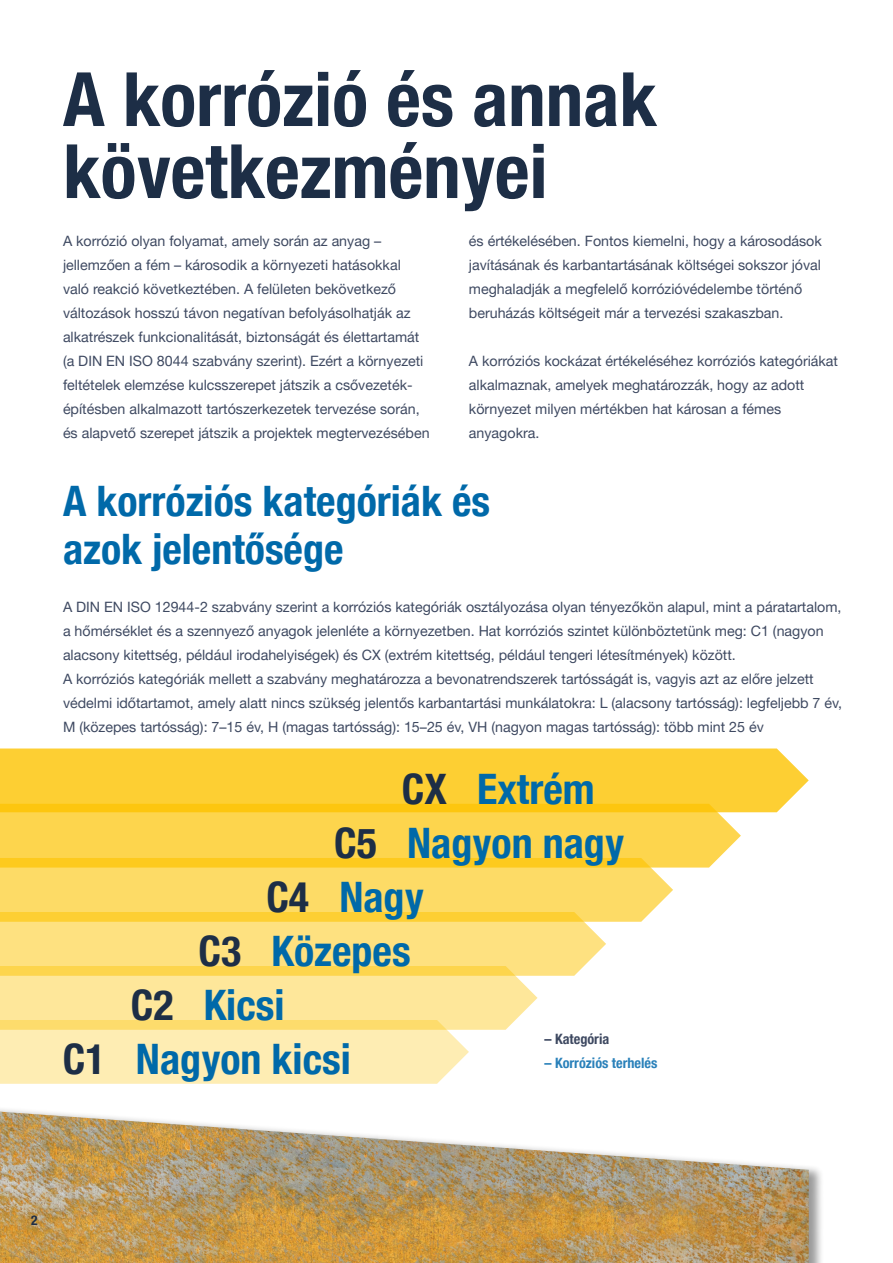
<style>
.page{position:relative;width:893px;height:1263px;background:#fff}
.page>*{position:absolute;margin:0;border:0;box-sizing:border-box;transform-origin:0 0}
.t1{font:700 condensed 75px/72px "Helvetica Neue LT Pro";color:#1d2e46}
.t2{font:700 condensed 42px/48px "Helvetica Neue LT Pro";color:#0069a9}
.t3{font:14.25px/24px "Helvetica Neue LT Pro";color:#3e4961}
.t4{font:700 condensed 14.25px "Helvetica Neue LT Pro";color:#2a81ba}
.t5{font:700 condensed 14.25px "Helvetica Neue LT Pro";color:#3e4961}
.t6{font:700 condensed 13.5px "Helvetica Neue LT Pro";color:#1d2e46}
.s1{color:#1d2e46}
</style>
<div class="page">
<div style="left:0;top:748px;width:809px;height:64px;background:#fdcf33"></div>
<svg style="left:0;top:804px;width:741px;height:63px;background:#fdd346"></svg>
<svg style="left:0;top:858px;width:673px;height:226px"></svg>
<div style="left:0;top:1105px;width:825px;height:158px;background:#000;opacity:.4"></div>
<img style="left:0;top:1112px;width:809px;height:151px">
<h1 class="t1" style="left:63px;top:64px;width:595px">A korrózió és annak következményei</h1>
<p class="t3" style="left:63px;top:229px;width:368px">A korrózió olyan folyamat, amely során az anyag – jellemzően a fém – károsodik a környezeti hatásokkal való reakció következtében. A felületen bekövetkező változások hosszú távon negatívan befolyásolhatják az alkatrészek funkcionalitását, biztonságát és élettartamát (a DIN EN ISO 8044 szabvány szerint). Ezért a környezeti feltételek elemzése kulcsszerepet játszik a csővezeték&shy;építésben alkalmazott tartószerkezetek tervezése során, és alapvető szerepet játszik a projektek megtervezésében</p>
<p class="t3" style="left:469px;top:229px;width:354px">és értékelésében. Fontos kiemelni, hogy a károsodások javításának és karbantartásának költségei sokszor jóval meghaladják a megfelelő korrózióvédelembe történő beruházás költségeit már a tervezési szakaszban.</p>
<p class="t3" style="left:469px;top:349px;width:371px">A korróziós kockázat értékeléséhez korróziós kategóriákat alkalmaznak, amelyek meghatározzák, hogy az adott környezet milyen mértékben hat károsan a fémes anyagokra.</p>
<h2 class="t2" style="left:63px;top:477px;width:429px">A korróziós kategóriák és azok jelentősége</h2>
<p class="t3" style="left:63px;top:595px;width:781px">A DIN EN ISO 12944-2 szabvány szerint a korróziós kategóriák osztályozása olyan tényezőkön alapul, mint a páratartalom, a hőmérséklet és a szennyező anyagok jelenléte a környezetben. Hat korróziós szintet különböztetünk meg: C1 (nagyon alacsony kitettség, például irodahelyiségek) és CX (extrém kitettség, például tengeri létesítmények) között.<br>A korróziós kategóriák mellett a szabvány meghatározza a bevonatrendszerek tartósságát is, vagyis azt az előre jelzett védelmi időtartamot, amely alatt nincs szükség jelentős karbantartási munkálatokra: L (alacsony tartósság): legfeljebb 7 év, M (közepes tartósság): 7–15 év, H (magas tartósság): 15–25 év, VH (nagyon magas tartósság): több mint 25 év</p>
<h2 class="t2" style="left:402px;top:765px;width:194px"><span class="s1">CX</span> Extrém</h2>
<h2 class="t2" style="left:334px;top:819px;width:291px"><span class="s1">C5</span> Nagyon nagy</h2>
<h2 class="t2" style="left:266px;top:873px;width:159px"><span class="s1">C4</span> Nagy</h2>
<h2 class="t2" style="left:199px;top:927px;width:214px"><span class="s1">C3</span> Közepes</h2>
<h2 class="t2" style="left:131px;top:981px;width:155px"><span class="s1">C2</span> Kicsi</h2>
<h2 class="t2" style="left:63px;top:1035px;width:289px"><span class="s1">C1</span> Nagyon kicsi</h2>
<p class="t5" style="left:544px;top:1030px;width:66px">– Kategória</p>
<p class="t4" style="left:544px;top:1054px;width:115px">– Korróziós terhelés</p>
<p class="t6" style="left:31px;top:1212px;width:8px">2</p>
</div>
